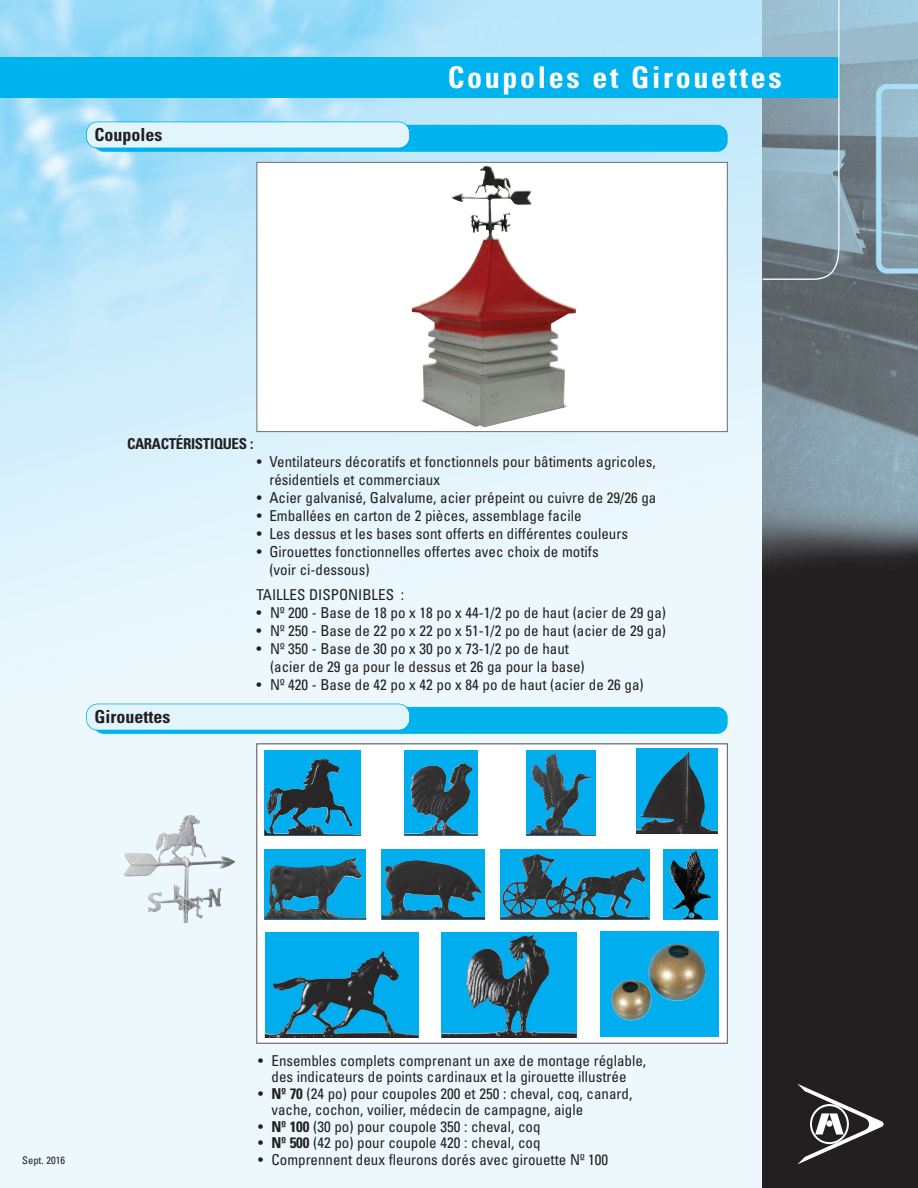
<style>
.page{position:relative;width:918px;height:1188px;background:#fff}
.page>*{position:absolute;margin:0;border:0;box-sizing:border-box;transform-origin:0 0}
.t1{font:700 condensed 30px "Univers";letter-spacing:.09em;color:#fff}
.t2{font:700 condensed 18px "Univers";color:#231f20}
.t3{font:condensed 15px/18px "Univers";color:#231f20}
.t4{font:700 condensed 15px "Univers";letter-spacing:-.02em;color:#231f20}
.t5{font:condensed 10.5px "Univers";color:#231f20}
.s1{font-weight:700}
</style>
<div class="page">
<img style="left:0;top:0;width:763px;height:1188px">
<img style="left:763px;top:0;width:155px;height:1188px">
<div style="left:0;top:57px;width:840px;height:41px;background:#00b3ef"></div>
<svg style="left:761px;top:0;width:79px;height:281px;background:#78a8bb"></svg>
<svg style="left:797px;top:1084px;width:87px;height:80px;background:#4b4849"></svg>
<svg style="left:826px;top:1120px;width:7px;height:7px"></svg>
<div style="left:257px;top:163px;width:470px;height:268px;background:#fff"></div>
<div style="left:256px;top:162px;width:472px;height:270px;border:1px solid #6c6d70"></div>
<div style="left:93px;top:125px;width:635px;height:27px;background:#00b3ef;border-radius:11px"></div>
<div style="left:93px;top:707px;width:635px;height:27px;background:#00b3ef;border-radius:11px"></div>
<div style="left:87px;top:122px;width:322px;height:26px;background:#e2f4fc;border-radius:11px"></div>
<div style="left:86px;top:122px;width:324px;height:26px;border:2px solid #00aeef;border-radius:12px"></div>
<div style="left:87px;top:704px;width:322px;height:26px;background:#e2f4fc;border-radius:11px"></div>
<div style="left:86px;top:704px;width:324px;height:27px;border:2px solid #00aeef;border-radius:12px"></div>
<img style="left:411px;top:165px;width:157px;height:262px">
<div style="left:257px;top:744px;width:470px;height:299px;background:#fff"></div>
<div style="left:256px;top:744px;width:472px;height:300px;border:1px solid #6c6d70"></div>
<img style="left:124px;top:814px;width:82px;height:96px">
<div style="left:526px;top:750px;width:70px;height:86px;background:#00aeef"></div>
<img style="left:526px;top:753px;width:70px;height:83px">
<div style="left:442px;top:932px;width:135px;height:106px;background:#00aeef"></div>
<img style="left:442px;top:935px;width:135px;height:103px">
<div style="left:265px;top:932px;width:153px;height:106px;background:#00aeef"></div>
<img style="left:265px;top:951px;width:153px;height:87px">
<div style="left:500px;top:849px;width:149px;height:71px;background:#00aeef"></div>
<img style="left:500px;top:854px;width:149px;height:66px">
<div style="left:405px;top:750px;width:73px;height:86px;background:#00aeef"></div>
<img style="left:405px;top:763px;width:73px;height:73px">
<div style="left:264px;top:750px;width:97px;height:86px;background:#00aeef"></div>
<img style="left:264px;top:758px;width:97px;height:78px">
<div style="left:382px;top:849px;width:103px;height:71px;background:#00aeef"></div>
<img style="left:382px;top:860px;width:103px;height:60px">
<div style="left:636px;top:748px;width:82px;height:86px;background:#00aeef"></div>
<img style="left:636px;top:752px;width:82px;height:82px">
<div style="left:264px;top:849px;width:102px;height:71px;background:#00aeef"></div>
<img style="left:264px;top:858px;width:102px;height:62px">
<svg style="left:600px;top:931px;width:119px;height:105px;background:#24a2cc"></svg>
<img style="left:612px;top:980px;width:39px;height:24px">
<div style="left:663px;top:849px;width:55px;height:70px;background:#00aeef"></div>
<img style="left:668px;top:863px;width:43px;height:56px">
<p class="t2" style="left:94px;top:128px;width:70px">Coupoles</p>
<p class="t4" style="left:127px;top:439px;width:128px">CARACTÉRISTIQUES :</p>
<h1 class="t1" style="left:448px;top:67px;width:335px">Coupoles et Girouettes</h1>
<p class="t2" style="left:94px;top:710px;width:77px">Girouettes</p>
<p class="t3" style="left:269px;top:454px;width:388px;text-indent:-13px">• Ventilateurs décoratifs et fonctionnels pour bâtiments agricoles, résidentiels et commerciaux</p>
<p class="t3" style="left:257px;top:490px;width:401px">• Acier galvanisé, Galvalume, acier prépeint ou cuivre de 29/26 ga</p>
<p class="t3" style="left:257px;top:508px;width:326px">• Emballées en carton de 2 pièces, assemblage facile</p>
<p class="t3" style="left:257px;top:526px;width:373px">• Les dessus et les bases sont offerts en différentes couleurs</p>
<p class="t3" style="left:269px;top:544px;width:331px;text-indent:-13px">• Girouettes fonctionnelles offertes avec choix de motifs (voir ci-dessous)</p>
<p class="t3" style="left:257px;top:587px;width:149px">TAILLES DISPONIBLES :</p>
<p class="t3" style="left:257px;top:605px;width:411px">• Nº 200 - Base de 18 po x 18 po x 44-1/2 po de haut (acier de 29 ga)</p>
<p class="t3" style="left:257px;top:623px;width:411px">• Nº 250 - Base de 22 po x 22 po x 51-1/2 po de haut (acier de 29 ga)</p>
<p class="t3" style="left:270px;top:641px;width:316px;text-indent:-13px">• Nº 350 - Base de 30 po x 30 po x 73-1/2 po de haut (acier de 29 ga pour le dessus et 26 ga pour la base)</p>
<p class="t3" style="left:257px;top:677px;width:389px">• Nº 420 - Base de 42 po x 42 po x 84 po de haut (acier de 26 ga)</p>
<p class="t5" style="left:22px;top:1157px;width:44px">Sept. 2016</p>
<p class="t3" style="left:258px;top:1053px;width:390px;line-height:16.5px;text-align:center">• Ensembles complets comprenant un axe de montage réglable, des indicateurs de points cardinaux et la girouette illustrée</p>
<p class="t3" style="left:272px;top:1086px;width:362px;line-height:16.5px;text-indent:-14px">• <span class="s1">Nº 70</span> (24 po) pour coupoles 200 et 250 : cheval, coq, canard, vache, cochon, voilier, médecin de campagne, aigle</p>
<p class="t3" style="left:258px;top:1119px;width:284px">• <span class="s1">Nº 100</span> (30 po) pour coupole 350 : cheval, coq</p>
<p class="t3" style="left:258px;top:1135px;width:284px">• <span class="s1">Nº 500</span> (42 po) pour coupole 420 : cheval, coq</p>
<p class="t3" style="left:258px;top:1152px;width:352px">• Comprennent deux fleurons dorés avec girouette Nº 100</p>
</div>
